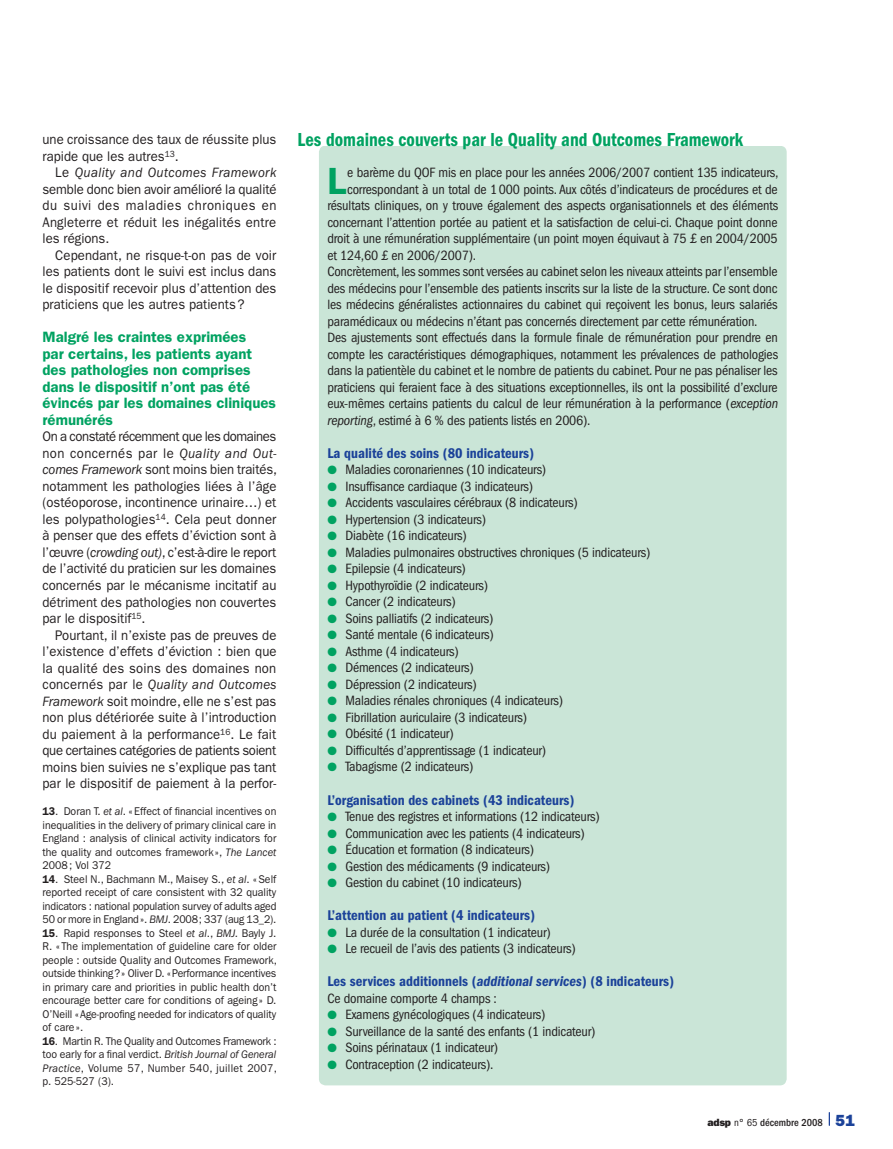
<style>
.page{position:relative;width:893px;height:1149px;background:#fff}
.page>*{position:absolute;margin:0;border:0;box-sizing:border-box;transform-origin:0 0}
.t1{font:600 37.95px "ITC Franklin Gothic Std";color:#00a261}
.t2{font:19.5px "ITC Franklin Gothic Std Dm Cd";color:#00a261;scale:.94 1}
.t3{font:600 15px/16.5px "ITC Franklin Gothic Std";color:#00a261}
.t4{font:14.55px "ITC Franklin Gothic Std Dm Cd";color:#1b4299}
.t5{font:condensed 13.95px "ITC Franklin Gothic Std";letter-spacing:-.015em;color:#231f20}
.t6{font:13.95px/16.5px "ITC Franklin Gothic Std";color:#231f20;text-align:justify;scale:.94 1}
.t7{font:11.25px/13.5px "ITC Franklin Gothic Std";letter-spacing:-.005em;color:#231f20;text-align:justify;scale:.94 1}
.t8{font:500 condensed 10.5px "ITC Franklin Gothic Std";color:#231f20}
.s1{font-style:italic}
.s2{font-weight:600}
.s3{color:#00a261}
.s4{font-family:"ITC Franklin Gothic Std Dm Cd It"}
.s5{font-family:"ITC Franklin Gothic Std Hvy";font-weight:400;font-stretch:normal}
.s6{font-weight:400}
.s7{font-family:"ITC Franklin Gothic Std Hvy";font-weight:400;font-stretch:normal;font-size:16.2px;color:#1b4299}
</style>
<div class="page">
<svg style="left:829px;top:1112px;width:1px;height:13px"></svg>
<div style="left:319px;top:145px;width:468px;height:939px;background:#cae5d7;border-radius:7px"></div>
<p class="t6" style="left:43px;top:131px;width:250px">une croissance des taux de réussite plus rapide que les autres<sup>13</sup>.</p>
<p class="t6" style="left:43px;top:164px;width:250px;text-indent:13px">Le <span class="s1">Quality and Outcomes Framework </span>semble donc bien avoir amélioré la qualité du suivi des maladies chroniques en Angleterre et réduit les inégalités entre les régions.</p>
<p class="t6" style="left:43px;top:247px;width:250px;text-indent:13px">Cependant, ne risque-t-on pas de voir les patients dont le suivi est inclus dans le dispositif recevoir plus d’attention des praticiens que les autres patients?</p>
<p class="t3" style="left:43px;top:329px;width:235px">Malgré les craintes exprimées<br>par certains, les patients ayant des pathologies non comprises dans le dispositif n’ont pas été évincés par les domaines cliniques rémunérés</p>
<p class="t6" style="left:43px;top:428px;width:251px">On a constaté récemment que les domaines non concernés par le <span class="s1">Quality and Out&shy;comes Framework</span> sont moins bien traités, notamment les pathologies liées à l’âge (ostéoporose, incontinence urinaire…) et les polypathologies<sup>14</sup>. Cela peut donner à penser que des effets d’éviction sont à l’œuvre (<span class="s1">crowding out)</span>, c’est-à-dire le report de l’activité du praticien sur les domaines concernés par le mécanisme incitatif au détriment des pathologies non couvertes par le dispositif<sup>15</sup>.</p>
<p class="t6" style="left:43px;top:626px;width:250px;text-indent:13px">Pourtant, il n’existe pas de preuves de l’existence d’effets d’éviction : bien que la qualité des soins des domaines non concernés par le <span class="s1">Quality and Outcomes Framework</span> soit moindre, elle ne s’est pas non plus détériorée suite à l’introduction du paiement à la performance<sup>16</sup>. Le fait que certaines catégories de patients soient moins bien suivies ne s’explique pas tant par le dispositif de paiement à la perfor-</p>
<p class="t7" style="left:43px;top:804px;width:250px"><span class="s2">13</span>. Doran T. <span class="s1">et al</span>. «Effect of financial incentives on inequalities in the delivery of primary clinical care in England : analysis of clinical activity indicators for the quality and outcomes framework», <span class="s1">The Lancet </span>2008; Vol 372</p>
<p class="t7" style="left:43px;top:872px;width:250px"><span class="s2">14</span>. Steel N., Bachmann M., Maisey S., <span class="s1">et al</span>. «Self reported receipt of care consistent with 32 quality indicators : national population survey of adults aged 50 or more in England». <span class="s1">BMJ</span>. 2008; 337 (aug 13_2).</p>
<p class="t7" style="left:43px;top:926px;width:251px"><span class="s2">15</span>. Rapid responses to Steel <span class="s1">et al</span>., <span class="s1">BMJ.</span> Bayly J.<br>R. «The implementation of guideline care for older people : outside Quality and Outcomes Framework, outside thinking?» Oliver D. «Performance incentives in primary care and priorities in public health don’t encourage better care for conditions of ageing» D.<br>O’Neill «Age-proofing needed for indicators of quality of care».</p>
<p class="t7" style="left:43px;top:1034px;width:251px"><span class="s2">16</span>. Martin R. The Quality and Outcomes Framework : too early for a final verdict. <span class="s1">British Journal of General Practice</span>, Volume 57, Number 540, juillet 2007, p. 525-527 (3).</p>
<h2 class="t2" style="left:298px;top:128px;width:475px">Les domaines couverts par le Quality and Outcomes Framework</h2>
<h1 class="t1" style="left:327px;top:158px;width:21px">L</h1>
<p class="t5" style="left:347px;top:164px;width:433px">e barème du QOF mis en place pour les années 2006/2007 contient 135 indicateurs,</p>
<p class="t5" style="left:347px;top:181px;width:432px">correspondant à un total de 1000 points. Aux côtés d’indicateurs de procédures et de</p>
<p class="t5" style="left:327px;top:197px;width:452px">résultats cliniques, on y trouve également des aspects organisationnels et des éléments</p>
<p class="t5" style="left:327px;top:214px;width:452px">concernant l’attention portée au patient et la satisfaction de celui-ci. Chaque point donne</p>
<p class="t5" style="left:327px;top:230px;width:452px">droit à une rémunération supplémentaire (un point moyen équivaut à 75 £ en 2004/2005</p>
<p class="t5" style="left:327px;top:247px;width:150px">et 124,60 £ en 2006/2007).</p>
<p class="t5" style="left:327px;top:263px;width:452px">Concrètement, les sommes sont versées au cabinet selon les niveaux atteints par l’ensemble</p>
<p class="t5" style="left:327px;top:280px;width:452px">des médecins pour l’ensemble des patients inscrits sur la liste de la structure. Ce sont donc</p>
<p class="t5" style="left:327px;top:296px;width:452px">les médecins généralistes actionnaires du cabinet qui reçoivent les bonus, leurs salariés</p>
<p class="t5" style="left:327px;top:313px;width:432px">paramédicaux ou médecins n’étant pas concernés directement par cette rémunération.</p>
<p class="t5" style="left:327px;top:329px;width:452px">Des ajustements sont effectués dans la formule finale de rémunération pour prendre en</p>
<p class="t5" style="left:327px;top:346px;width:452px">compte les caractéristiques démographiques, notamment les prévalences de pathologies</p>
<p class="t5" style="left:327px;top:362px;width:452px">dans la patientèle du cabinet et le nombre de patients du cabinet. Pour ne pas pénaliser les</p>
<p class="t5" style="left:327px;top:379px;width:452px">praticiens qui feraient face à des situations exceptionnelles, ils ont la possibilité d’exclure</p>
<p class="t5" style="left:327px;top:395px;width:452px">eux-mêmes certains patients du calcul de leur rémunération à la performance (<span class="s1">exception</span></p>
<p class="t5" style="left:327px;top:412px;width:265px"><span class="s1">reporting</span>, estimé à 6 % des patients listés en 2006).</p>
<p class="t4" style="left:327px;top:444px;width:208px">La qualité des soins (80 indicateurs)</p>
<p class="t5" style="left:327px;top:461px;width:220px"><span class="s3">●</span> Maladies coronariennes (10 indicateurs)</p>
<p class="t5" style="left:327px;top:478px;width:207px"><span class="s3">●</span> Insuffisance cardiaque (3 indicateurs)</p>
<p class="t5" style="left:327px;top:494px;width:252px"><span class="s3">●</span> Accidents vasculaires cérébraux (8 indicateurs)</p>
<p class="t5" style="left:327px;top:511px;width:160px"><span class="s3">●</span> Hypertension (3 indicateurs)</p>
<p class="t5" style="left:327px;top:527px;width:141px"><span class="s3">●</span> Diabète (16 indicateurs)</p>
<p class="t5" style="left:327px;top:544px;width:324px"><span class="s3">●</span> Maladies pulmonaires obstructives chroniques (5 indicateurs)</p>
<p class="t5" style="left:327px;top:560px;width:140px"><span class="s3">●</span> Epilepsie (4 indicateurs)</p>
<p class="t5" style="left:327px;top:577px;width:162px"><span class="s3">●</span> Hypothyroïdie (2 indicateurs)</p>
<p class="t5" style="left:327px;top:593px;width:130px"><span class="s3">●</span> Cancer (2 indicateurs)</p>
<p class="t5" style="left:327px;top:610px;width:168px"><span class="s3">●</span> Soins palliatifs (2 indicateurs)</p>
<p class="t5" style="left:327px;top:626px;width:168px"><span class="s3">●</span> Santé mentale (6 indicateurs)</p>
<p class="t5" style="left:327px;top:643px;width:133px"><span class="s3">●</span> Asthme (4 indicateurs)</p>
<p class="t5" style="left:327px;top:659px;width:148px"><span class="s3">●</span> Démences (2 indicateurs)</p>
<p class="t5" style="left:327px;top:676px;width:151px"><span class="s3">●</span> Dépression (2 indicateurs)</p>
<p class="t5" style="left:327px;top:692px;width:237px"><span class="s3">●</span> Maladies rénales chroniques (4 indicateurs)</p>
<p class="t5" style="left:327px;top:709px;width:201px"><span class="s3">●</span> Fibrillation auriculaire (3 indicateurs)</p>
<p class="t5" style="left:327px;top:725px;width:128px"><span class="s3">●</span> Obésité (1 indicateur)</p>
<p class="t5" style="left:327px;top:742px;width:220px"><span class="s3">●</span> Difficultés d’apprentissage (1 indicateur)</p>
<p class="t5" style="left:327px;top:758px;width:148px"><span class="s3">●</span> Tabagisme (2 indicateurs)</p>
<p class="t4" style="left:327px;top:791px;width:248px">L’organisation des cabinets (43 indicateurs)</p>
<p class="t5" style="left:327px;top:808px;width:274px"><span class="s3">●</span> Tenue des registres et informations (12 indicateurs)</p>
<p class="t5" style="left:327px;top:824px;width:259px"><span class="s3">●</span> Communication avec les patients (4 indicateurs)</p>
<p class="t5" style="left:327px;top:841px;width:208px"><span class="s3">●</span> Éducation et formation (8 indicateurs)</p>
<p class="t5" style="left:327px;top:857px;width:224px"><span class="s3">●</span> Gestion des médicaments (9 indicateurs)</p>
<p class="t5" style="left:327px;top:874px;width:196px"><span class="s3">●</span> Gestion du cabinet (10 indicateurs)</p>
<p class="t4" style="left:327px;top:906px;width:209px">L’attention au patient (4 indicateurs)</p>
<p class="t5" style="left:327px;top:923px;width:225px"><span class="s3">●</span> La durée de la consultation (1 indicateur)</p>
<p class="t5" style="left:327px;top:940px;width:250px"><span class="s3">●</span> Le recueil de l’avis des patients (3 indicateurs)</p>
<p class="t4" style="left:327px;top:972px;width:348px">Les services additionnels (<span class="s4">additional services</span>) (8 indicateurs)</p>
<p class="t5" style="left:327px;top:989px;width:171px">Ce domaine comporte 4 champs :</p>
<p class="t5" style="left:327px;top:1006px;width:219px"><span class="s3">●</span> Examens gynécologiques (4 indicateurs)</p>
<p class="t5" style="left:327px;top:1022px;width:270px"><span class="s3">●</span> Surveillance de la santé des enfants (1 indicateur)</p>
<p class="t5" style="left:327px;top:1039px;width:172px"><span class="s3">●</span> Soins périnataux (1 indicateur)</p>
<p class="t5" style="left:327px;top:1055px;width:168px"><span class="s3">●</span> Contraception (2 indicateurs).</p>
<p class="t8" style="left:707px;top:1115px;width:149px"><span class="s5">adsp</span> <span class="s6">n° 65</span> décembre 2008 <span class="s7">51</span></p>
</div>
